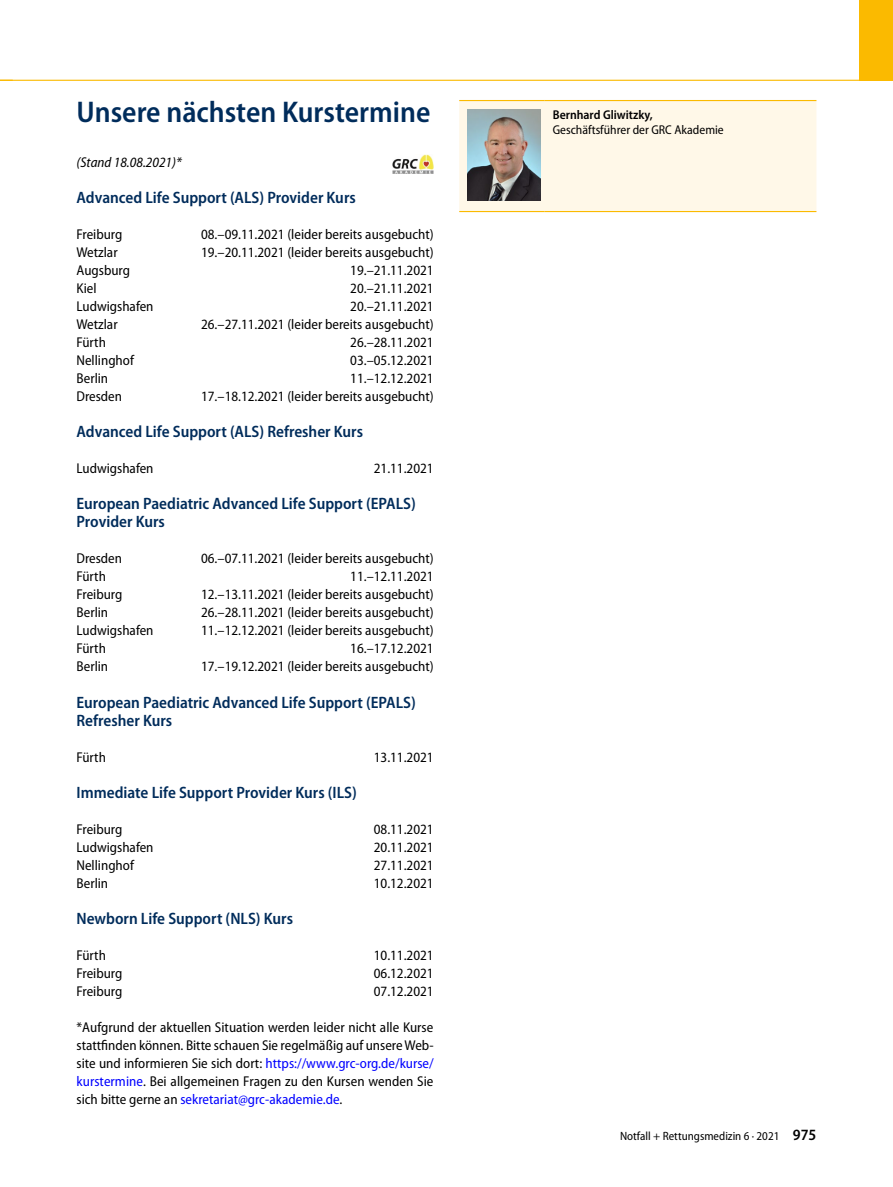
<style>
.page{position:relative;width:893px;height:1187px;background:#fff}
.page>*{position:absolute;margin:0;border:0;box-sizing:border-box;transform-origin:0 0}
.t1{font:600 semi-condensed 30px "Myriad Pro";color:#002c5b}
.t2{font:600 semi-condensed 16.5px/18px "Myriad Pro";color:#002c5b}
.t3{font:semi-condensed 14.25px/18px "Myriad Pro";color:#000;text-align:justify}
.t4{font:italic semi-condensed 14.25px "Myriad Pro";color:#000}
.t5{font:semi-condensed 12.75px "Myriad Pro";color:#000}
.t6{font:600 semi-condensed 12.75px "Myriad Pro";color:#000}
.t7{font:semi-condensed 12px "Myriad Pro";color:#000}
.s1{color:#00f}
.s2{font-weight:600;font-size:15.75px}
</style>
<div class="page">
<div style="left:859px;top:0;width:34px;height:81px;background:#fbba00"></div>
<hr style="left:0;top:80px;width:893px;height:1px;background:#fbba00">
<div style="left:459px;top:101px;width:357px;height:110px;background:#fff8e8"></div>
<hr style="left:544px;top:100px;width:272px;height:1px;background:#fbba00">
<hr style="left:459px;top:100px;width:85px;height:1px;background:#fbba00">
<hr style="left:544px;top:211px;width:272px;height:1px;background:#fbba00">
<hr style="left:459px;top:211px;width:85px;height:1px;background:#fbba00">
<img style="left:468px;top:109px;width:72px;height:92px">
<img style="left:392px;top:154px;width:42px;height:19px">
<h1 class="t1" style="left:77px;top:96px;width:355px">Unsere nächsten Kurstermine</h1>
<p class="t4" style="left:77px;top:155px;width:107px">(Stand 18.08.2021)*</p>
<p class="t2" style="left:77px;top:189px;width:281px">Advanced Life Support (ALS) Provider Kurs</p>
<p class="t3" style="left:77px;top:226px;width:47px">Freiburg</p>
<p class="t3" style="left:201px;top:226px;width:234px">08.–09.11.2021 (leider bereits ausgebucht)</p>
<p class="t3" style="left:77px;top:244px;width:43px">Wetzlar</p>
<p class="t3" style="left:201px;top:244px;width:234px">19.–20.11.2021 (leider bereits ausgebucht)</p>
<p class="t3" style="left:77px;top:262px;width:55px">Augsburg</p>
<p class="t3" style="left:350px;top:262px;width:85px">19.–21.11.2021</p>
<p class="t3" style="left:77px;top:280px;width:22px">Kiel</p>
<p class="t3" style="left:350px;top:280px;width:85px">20.–21.11.2021</p>
<p class="t3" style="left:77px;top:298px;width:79px">Ludwigshafen</p>
<p class="t3" style="left:350px;top:298px;width:85px">20.–21.11.2021</p>
<p class="t3" style="left:77px;top:316px;width:43px">Wetzlar</p>
<p class="t3" style="left:201px;top:316px;width:234px">26.–27.11.2021 (leider bereits ausgebucht)</p>
<p class="t3" style="left:77px;top:334px;width:31px">Fürth</p>
<p class="t3" style="left:350px;top:334px;width:85px">26.–28.11.2021</p>
<p class="t3" style="left:77px;top:352px;width:59px">Nellinghof</p>
<p class="t3" style="left:350px;top:352px;width:85px">03.–05.12.2021</p>
<p class="t3" style="left:77px;top:370px;width:33px">Berlin</p>
<p class="t3" style="left:350px;top:370px;width:85px">11.–12.12.2021</p>
<p class="t3" style="left:77px;top:388px;width:47px">Dresden</p>
<p class="t3" style="left:201px;top:388px;width:234px">17.–18.12.2021 (leider bereits ausgebucht)</p>
<p class="t2" style="left:77px;top:423px;width:288px">Advanced Life Support (ALS) Refresher Kurs</p>
<p class="t3" style="left:77px;top:460px;width:79px">Ludwigshafen</p>
<p class="t3" style="left:374px;top:460px;width:61px">21.11.2021</p>
<p class="t2" style="left:77px;top:495px;width:341px">European Paediatric Advanced Life Support (EPALS)<br>Provider Kurs</p>
<p class="t3" style="left:77px;top:550px;width:47px">Dresden</p>
<p class="t3" style="left:201px;top:550px;width:234px">06.–07.11.2021 (leider bereits ausgebucht)</p>
<p class="t3" style="left:77px;top:568px;width:31px">Fürth</p>
<p class="t3" style="left:350px;top:568px;width:85px">11.–12.11.2021</p>
<p class="t3" style="left:77px;top:586px;width:47px">Freiburg</p>
<p class="t3" style="left:201px;top:586px;width:234px">12.–13.11.2021 (leider bereits ausgebucht)</p>
<p class="t3" style="left:77px;top:604px;width:33px">Berlin</p>
<p class="t3" style="left:201px;top:604px;width:234px">26.–28.11.2021 (leider bereits ausgebucht)</p>
<p class="t3" style="left:77px;top:622px;width:79px">Ludwigshafen</p>
<p class="t3" style="left:201px;top:622px;width:234px">11.–12.12.2021 (leider bereits ausgebucht)</p>
<p class="t3" style="left:77px;top:640px;width:31px">Fürth</p>
<p class="t3" style="left:350px;top:640px;width:85px">16.–17.12.2021</p>
<p class="t3" style="left:77px;top:658px;width:33px">Berlin</p>
<p class="t3" style="left:201px;top:658px;width:234px">17.–19.12.2021 (leider bereits ausgebucht)</p>
<p class="t2" style="left:77px;top:693px;width:341px">European Paediatric Advanced Life Support (EPALS)<br>Refresher Kurs</p>
<p class="t3" style="left:77px;top:748px;width:31px">Fürth</p>
<p class="t3" style="left:374px;top:748px;width:61px">13.11.2021</p>
<p class="t2" style="left:77px;top:783px;width:282px">Immediate Life Support Provider Kurs (ILS)</p>
<p class="t3" style="left:77px;top:820px;width:47px">Freiburg</p>
<p class="t3" style="left:374px;top:820px;width:61px">08.11.2021</p>
<p class="t3" style="left:77px;top:838px;width:79px">Ludwigshafen</p>
<p class="t3" style="left:374px;top:838px;width:61px">20.11.2021</p>
<p class="t3" style="left:77px;top:856px;width:59px">Nellinghof</p>
<p class="t3" style="left:374px;top:856px;width:61px">27.11.2021</p>
<p class="t3" style="left:77px;top:874px;width:33px">Berlin</p>
<p class="t3" style="left:374px;top:874px;width:61px">10.12.2021</p>
<p class="t2" style="left:77px;top:909px;width:218px">Newborn Life Support (NLS) Kurs</p>
<p class="t3" style="left:77px;top:946px;width:31px">Fürth</p>
<p class="t3" style="left:374px;top:946px;width:61px">10.11.2021</p>
<p class="t3" style="left:77px;top:964px;width:47px">Freiburg</p>
<p class="t3" style="left:374px;top:964px;width:61px">06.12.2021</p>
<p class="t3" style="left:77px;top:982px;width:47px">Freiburg</p>
<p class="t3" style="left:374px;top:982px;width:61px">07.12.2021</p>
<p class="t3" style="left:77px;top:1018px;width:359px">*Aufgrund der aktuellen Situation werden leider nicht alle Kurse stattfinden können. Bitte schauen Sie regelmäßig auf unsere Web&shy;site und informieren Sie sich dort: <span class="s1">https://www.grc-org.de/kurse/ kurstermine</span>. Bei allgemeinen Fragen zu den Kursen wenden Sie sich bitte gerne an <span class="s1">sekretariat@grc-akademie.de</span>.</p>
<p class="t6" style="left:553px;top:107px;width:101px">Bernhard Gliwitzky,</p>
<p class="t5" style="left:553px;top:122px;width:173px">Geschäftsführer der GRC Akademie</p>
<p class="t7" style="left:620px;top:1129px;width:198px">Notfall + Rettungsmedizin 6 · 2021 <span class="s2">975</span></p>
</div>
